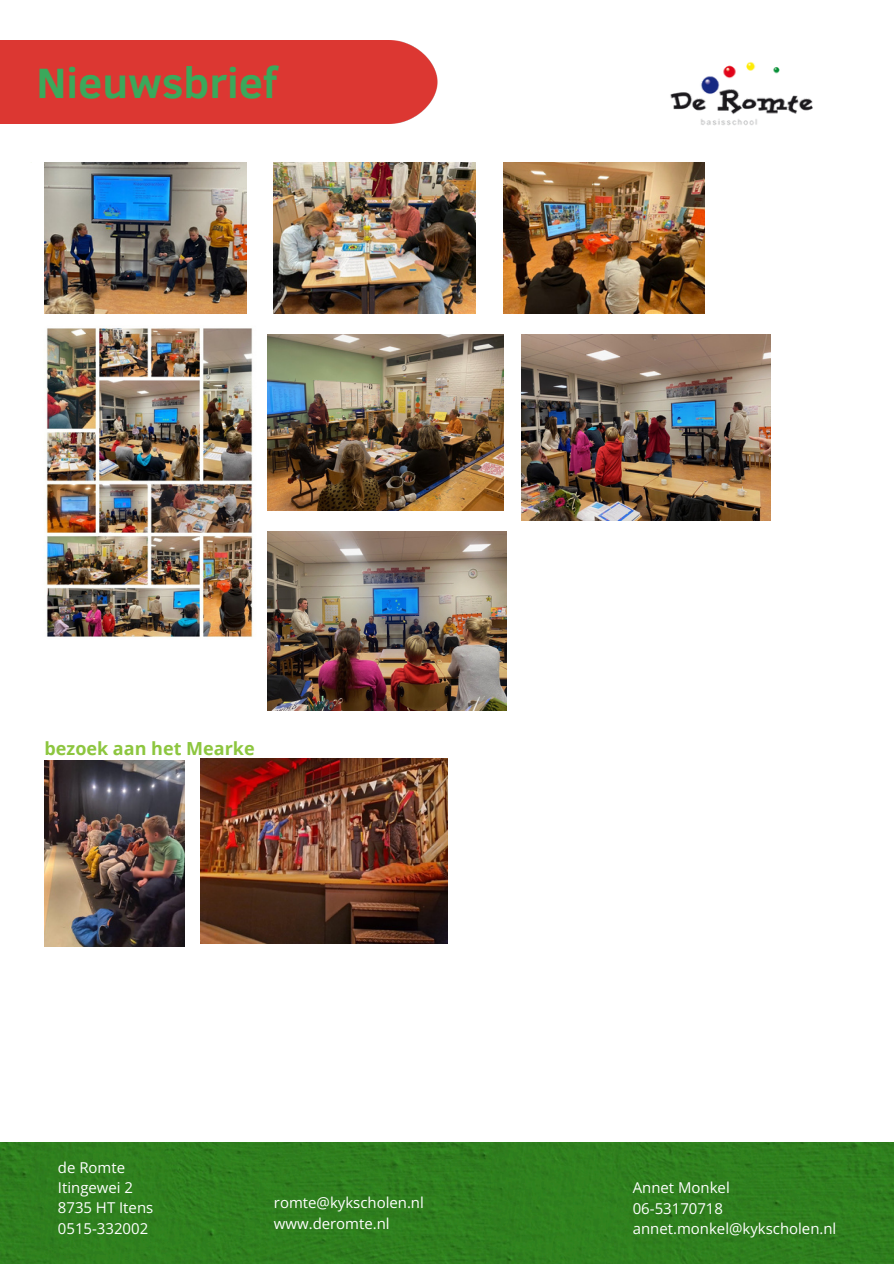
<style>
.page{position:relative;width:894px;height:1264px;background:#fff}
.page>*{position:absolute;margin:0;border:0;box-sizing:border-box;transform-origin:0 0}
.t1{font:700 43.5px "Clear Sans";color:#3ba85b}
.t2{font:700 18px "Open Sans";color:#8dc63f}
.t3{font:15px/20.2px "Open Sans";color:#fff}
</style>
<div class="page">
<div style="left:0;top:40px;width:438px;height:83px;background:#dc3732"></div>
<div style="left:0;top:1142px;width:893px;height:121px;background:#2f7f1e"></div>
<img style="left:670px;top:62px;width:143px;height:101px">
<img style="left:45px;top:162px;width:201px;height:151px">
<img style="left:274px;top:163px;width:201px;height:151px">
<img style="left:503px;top:162px;width:201px;height:151px">
<img style="left:45px;top:760px;width:139px;height:186px">
<img style="left:200px;top:758px;width:247px;height:185px">
<img style="left:46px;top:328px;width:207px;height:309px">
<img style="left:267px;top:334px;width:237px;height:177px">
<img style="left:521px;top:334px;width:249px;height:187px">
<img style="left:267px;top:531px;width:239px;height:179px">
<h1 class="t1" style="left:36px;top:51px;width:242px">Nieuwsbrief</h1>
<p class="t2" style="left:45px;top:735px;width:211px">bezoek aan het Mearke</p>
<p class="t3" style="left:58px;top:1156px;width:97px">de Romte<br>Itingewei 2<br>8735 HT Itens<br>0515-332002</p>
<p class="t3" style="left:274px;top:1192px;width:151px">romte@kykscholen.nl</p>
<p class="t3" style="left:274px;top:1212px;width:117px">www.deromte.nl</p>
<p class="t3" style="left:632px;top:1177px;width:205px">Annet Monkel<br>06-53170718 annet.monkel@kykscholen.nl</p>
</div>
